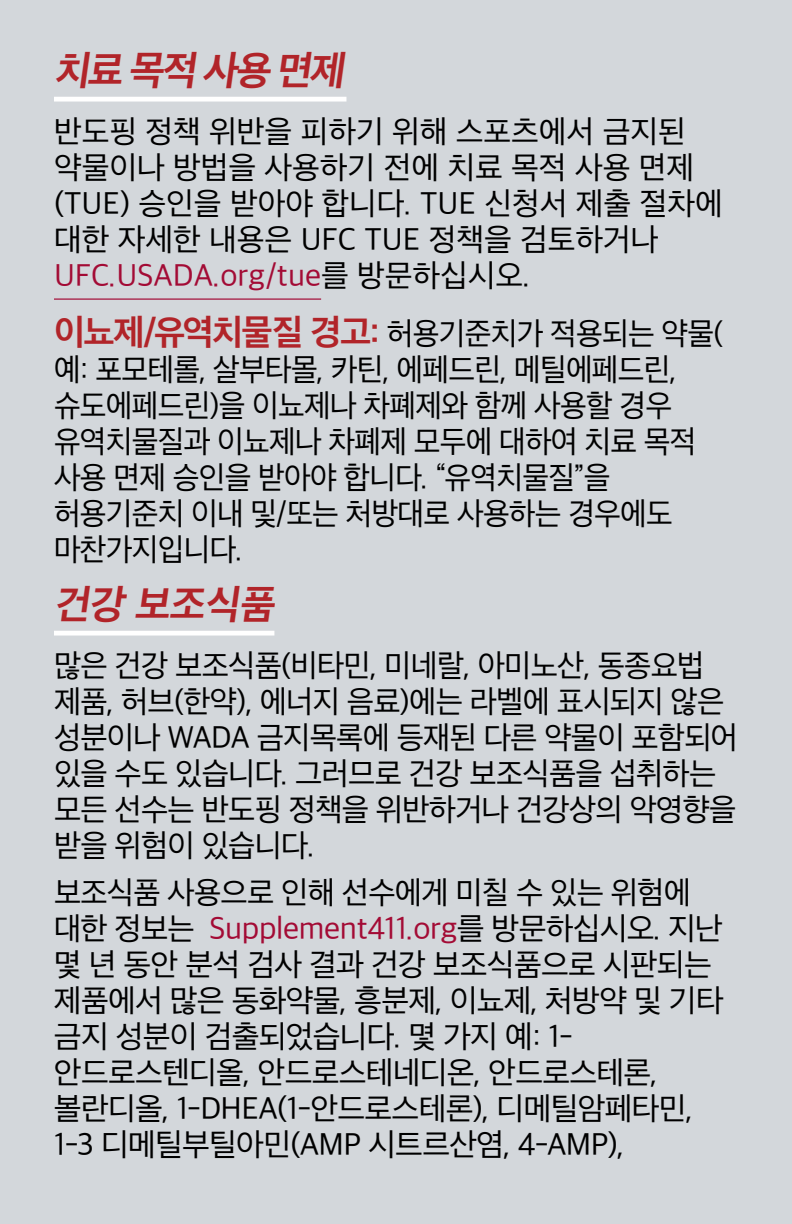
<style>
.page{position:relative;width:792px;height:1224px;background:#d3d7db}
.page>*{position:absolute;margin:0;border:0;box-sizing:border-box;transform-origin:0 0}
.t1{font:700 40.8px "Apple SD Gothic Neo";color:#b12429}
.t2{font:32px/36px "Apple SD Gothic Neo";letter-spacing:-.02em;color:#000}
.t3{font:32px/36px "Apple SD Gothic Neo";letter-spacing:-.02em;color:#000;scale:.96 1}
.t4{font:32px/36px "Apple SD Gothic Neo";color:#000}
.s1{color:#a30b35}
.s2{font-weight:700;font-size:36px;color:#b12429}
</style>
<div class="page">
<div style="left:54px;top:97px;width:292px;height:5px;background:#fff"></div>
<hr style="left:54px;top:298px;width:267px;height:2px;background:#a30b35">
<div style="left:54px;top:631px;width:220px;height:5px;background:#fff"></div>
<p class="t1" style="left:54px;top:49px;width:298px">치료 목적 사용 면제</p>
<p class="t4" style="left:54px;top:115px;width:670px">반도핑 정책 위반을 피하기 위해 스포츠에서 금지된 약물이나 방법을 사용하기 전에 치료 목적 사용 면제 (TUE) 승인을 받아야 합니다. TUE 신청서 제출 절차에 대한 자세한 내용은 UFC TUE 정책을 검토하거나<br><span class="s1">UFC.USADA.org/tue</span>를 방문하십시오.</p>
<p class="t3" style="left:54px;top:317px;width:698px"><span class="s2">이뇨제/유역치물질 경고:</span> 허용기준치가 적용되는 약물( 예: 포모테롤, 살부타몰, 카틴, 에페드린, 메틸에페드린, 슈도에페드린)을 이뇨제나 차폐제와 함께 사용할 경우 유역치물질과 이뇨제나 차폐제 모두에 대하여 치료 목적 사용 면제 승인을 받아야 합니다. “유역치물질”을 허용기준치 이내 및/또는 처방대로 사용하는 경우에도 마찬가지입니다.</p>
<p class="t1" style="left:54px;top:583px;width:228px">건강 보조식품</p>
<p class="t2" style="left:54px;top:649px;width:686px">많은 건강 보조식품(비타민, 미네랄, 아미노산, 동종요법 제품, 허브(한약), 에너지 음료)에는 라벨에 표시되지 않은 성분이나 WADA 금지목록에 등재된 다른 약물이 포함되어 있을 수도 있습니다. 그러므로 건강 보조식품을 섭취하는 모든 선수는 반도핑 정책을 위반하거나 건강상의 악영향을 받을 위험이 있습니다.</p>
<p class="t2" style="left:54px;top:876px;width:671px">보조식품 사용으로 인해 선수에게 미칠 수 있는 위험에 대한 정보는 <span class="s1">Supplement411.org</span>를 방문하십시오. 지난 몇 년 동안 분석 검사 결과 건강 보조식품으로 시판되는 제품에서 많은 동화약물, 흥분제, 이뇨제, 처방약 및 기타 금지 성분이 검출되었습니다. 몇 가지 예: 1- 안드로스텐디올, 안드로스테네디온, 안드로스테론, 볼란디올, 1-DHEA(1-안드로스테론), 디메틸암페타민,<br>1-3 디메틸부틸아민(AMP 시트르산염, 4-AMP),</p>
</div>
